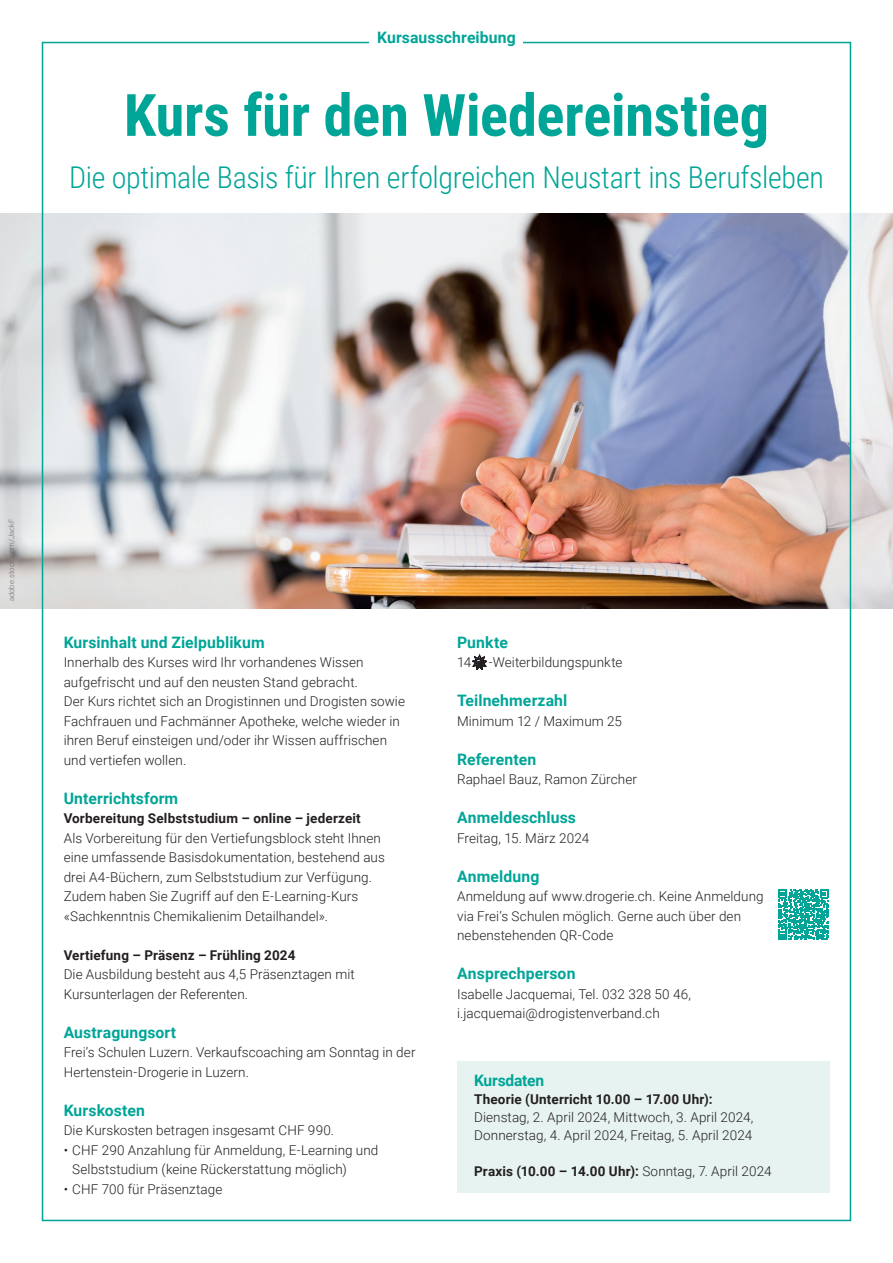
<style>
.page{position:relative;width:893px;height:1263px;background:#fff}
.page>*{position:absolute;margin:0;border:0;box-sizing:border-box;transform-origin:0 0}
.t1{font:700 58.5px "Roboto Condensed";letter-spacing:-.005em;color:#00a597}
.t2{font:300 30px "Roboto Condensed";letter-spacing:-.01em;color:#00a597}
.t3{font:700 15.75px "Roboto";letter-spacing:.005em;color:#00a597}
.t4{font:700 15.75px "Roboto";letter-spacing:-.015em;color:#00a597}
.t5{font:300 13.5px/19.5px "Roboto";letter-spacing:.005em;color:#231f20}
.t6{font:700 13.5px "Roboto";letter-spacing:.015em;color:#231f20}
.t7{font:300 7.5px "Roboto";letter-spacing:.025em;color:#6c6d70}
.s1{font-weight:300}
</style>
<div class="page">
<img style="left:0;top:214px;width:893px;height:395px">
<svg style="left:472px;top:655px;width:15px;height:14px"></svg>
<div style="left:457px;top:1061px;width:372px;height:132px;background:#e7f3f1"></div>
<svg style="left:778px;top:890px;width:50px;height:50px"></svg>
<p class="t3" style="left:377px;top:27px;width:140px">Kursausschreibung</p>
<h1 class="t1" style="left:124px;top:74px;width:647px">Kurs für den Wiedereinstieg</h1>
<h2 class="t2" style="left:69px;top:156px;width:756px">Die optimale Basis für Ihren erfolgreichen Neustart ins Berufsleben</h2>
<p class="t7" style="left:6px;top:601px;width:84px;rotate:-90deg">adobe.stock.com/JackF</p>
<p class="t3" style="left:64px;top:631px;width:203px">Kursinhalt und Zielpublikum</p>
<p class="t5" style="left:64px;top:652px;width:343px">Innerhalb des Kurses wird Ihr vorhandenes Wissen aufgefrischt und auf den neusten Stand gebracht.<br>Der Kurs richtet sich an Drogistinnen und Drogisten sowie Fachfrauen und Fachmänner Apotheke, welche wieder in ihren Beruf einsteigen und/oder ihr Wissen auffrischen und vertiefen wollen.</p>
<p class="t3" style="left:64px;top:787px;width:116px">Unterrichtsform</p>
<p class="t6" style="left:64px;top:809px;width:299px">Vorbereitung Selbststudium – online – jederzeit</p>
<p class="t5" style="left:64px;top:828px;width:323px">Als Vorbereitung für den Vertiefungsblock steht Ihnen eine umfassende Basisdokumentation, bestehend aus drei A4-Büchern, zum Selbststudium zur Verfügung.<br>Zudem haben Sie Zugriff auf den E-Learning-Kurs «Sachkenntnis Chemikalienim Detailhandel».</p>
<p class="t6" style="left:64px;top:945px;width:233px">Vertiefung – Präsenz – Frühling 2024</p>
<p class="t5" style="left:64px;top:964px;width:293px">Die Ausbildung besteht aus 4,5 Präsenztagen mit<br>Kursunterlagen der Referenten.</p>
<p class="t3" style="left:64px;top:1021px;width:114px">Austragungsort</p>
<p class="t5" style="left:64px;top:1042px;width:353px">Frei’s Schulen Luzern. Verkaufscoaching am Sonntag in der<br>Hertenstein-Drogerie in Luzern.</p>
<p class="t3" style="left:64px;top:1099px;width:83px">Kurskosten</p>
<p class="t5" style="left:64px;top:1120px;width:272px">Die Kurskosten betragen insgesamt CHF 990.</p>
<p class="t5" style="left:72px;top:1140px;width:308px;text-indent:-9px">• CHF 290 Anzahlung für Anmeldung, E-Learning und<br>Selbststudium (keine Rückerstattung möglich)</p>
<p class="t5" style="left:64px;top:1179px;width:160px">• CHF 700 für Präsenztage</p>
<p class="t3" style="left:457px;top:631px;width:52px">Punkte</p>
<p class="t5" style="left:457px;top:652px;width:16px">14</p>
<p class="t5" style="left:489px;top:652px;width:135px">-Weiterbildungspunkte</p>
<p class="t3" style="left:457px;top:689px;width:112px">Teilnehmerzahl</p>
<p class="t5" style="left:457px;top:711px;width:166px">Minimum 12 / Maximum 25</p>
<p class="t3" style="left:457px;top:748px;width:81px">Referenten</p>
<p class="t5" style="left:457px;top:769px;width:182px">Raphael Bauz, Ramon Zürcher</p>
<p class="t3" style="left:457px;top:806px;width:120px">Anmeldeschluss</p>
<p class="t5" style="left:457px;top:828px;width:134px">Freitag, 15. März 2024</p>
<p class="t3" style="left:457px;top:865px;width:84px">Anmeldung</p>
<p class="t5" style="left:457px;top:886px;width:308px">Anmeldung auf www.drogerie.ch. Keine Anmeldung via Frei’s Schulen möglich. Gerne auch über den nebenstehenden QR-Code</p>
<p class="t3" style="left:457px;top:962px;width:120px">Ansprechperson</p>
<p class="t5" style="left:457px;top:984px;width:236px">Isabelle Jacquemai, Tel. 032 328 50 46, i.jacquemai@drogistenverband.ch</p>
<p class="t4" style="left:474px;top:1069px;width:72px">Kursdaten</p>
<p class="t6" style="left:474px;top:1090px;width:240px">Theorie (Unterricht 10.00 – 17.00 Uhr):</p>
<p class="t5" style="left:474px;top:1108px;width:281px;line-height:18px">Dienstag, 2. April 2024, Mittwoch, 3. April 2024,<br>Donnerstag, 4. April 2024, Freitag, 5. April 2024</p>
<p class="t6" style="left:474px;top:1162px;width:299px">Praxis (10.00 – 14.00 Uhr): <span class="s1">Sonntag, 7. April 2024</span></p>
</div>
